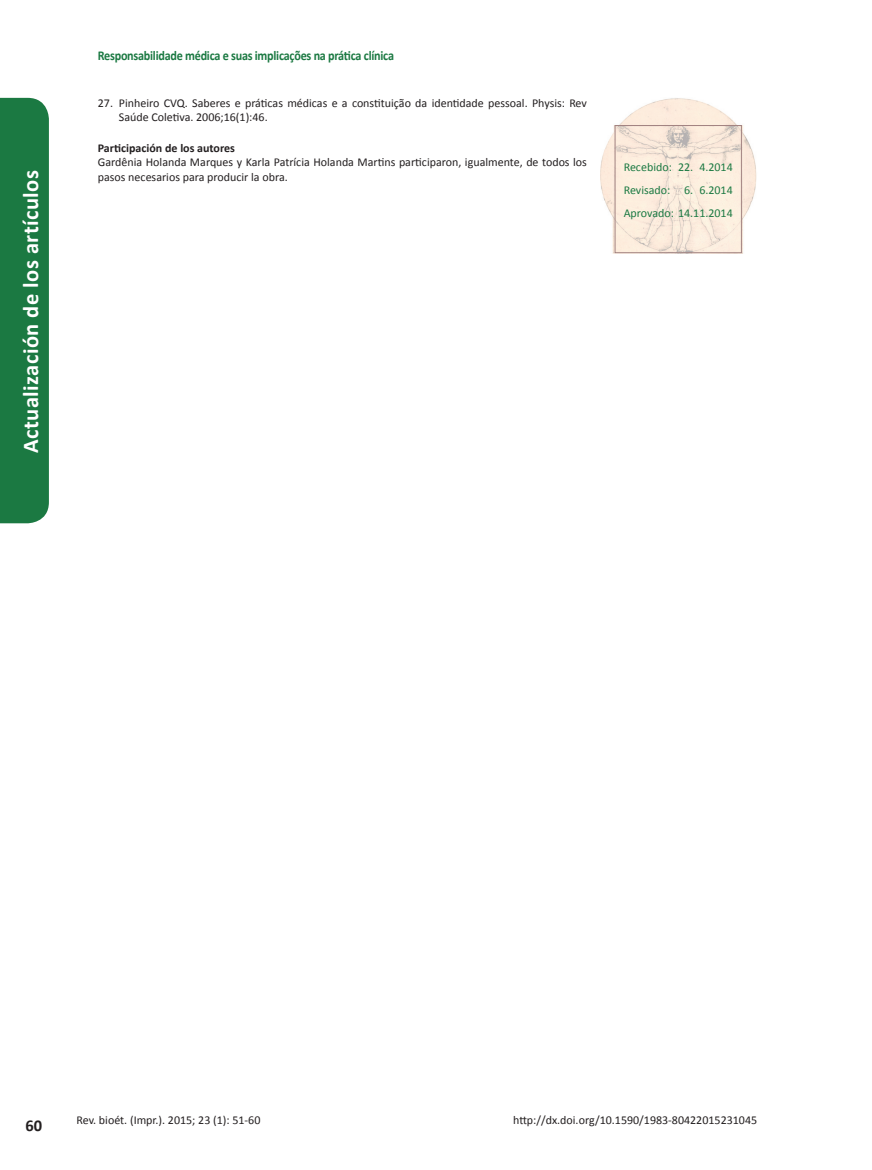
<style>
.page{position:relative;width:872px;height:1170px;background:#fff}
.page>*{position:absolute;margin:0;border:0;box-sizing:border-box;transform-origin:0 0}
.t1{font:700 22.5px "Calibri";letter-spacing:.02em;color:#fff}
.t2{font:700 16.5px "Calibri";color:#231f20}
.t3{font:700 13.5px "Calibri";letter-spacing:-.02em;color:#1b7942;scale:.9 1}
.t4{font:12px/14.4px "Calibri";color:#231f20}
.t5{font:12px/23px "Calibri";color:#1b7942;text-align:justify}
.t6{font:700 12px "Calibri";color:#231f20}
</style>
<div class="page">
<img style="left:600px;top:98px;width:157px;height:155px">
<div style="left:615px;top:125px;width:126px;height:128px;border:1px solid #a38482"></div>
<div style="left:0;top:98px;width:49px;height:425px;background:#1b7942"></div>
<h1 class="t1" style="left:16px;top:453px;width:284px;rotate:-90deg">Actualización de los artículos</h1>
<p class="t3" style="left:98px;top:47px;width:330px">Responsabilidade médica e suas implicações na prática clínica</p>
<p class="t4" style="left:119px;top:96px;width:469px;text-indent:-21px">27. Pinheiro CVQ. Saberes e práticas médicas e a constituição da identidade pessoal. Physis: Rev<br>Saúde Coletiva. 2006;16(1):46.</p>
<p class="t6" style="left:98px;top:140px;width:139px">Participación de los autores</p>
<p class="t4" style="left:98px;top:155px;width:490px">Gardênia Holanda Marques y Karla Patrícia Holanda Martins participaron, igualmente, de todos los pasos necesarios para producir la obra.</p>
<p class="t5" style="left:623px;top:155px;width:111px">Recebido: 22. 4.2014<br>Revisado: 6. 6.2014<br>Aprovado: 14.11.2014</p>
<h2 class="t2" style="left:26px;top:1115px;width:18px">60</h2>
<p class="t4" style="left:77px;top:1113px;width:185px">Rev. bioét. (Impr.). 2015; 23 (1): 51-60</p>
<p class="t4" style="left:513px;top:1113px;width:245px">http://dx.doi.org/10.1590/1983-80422015231045</p>
</div>
